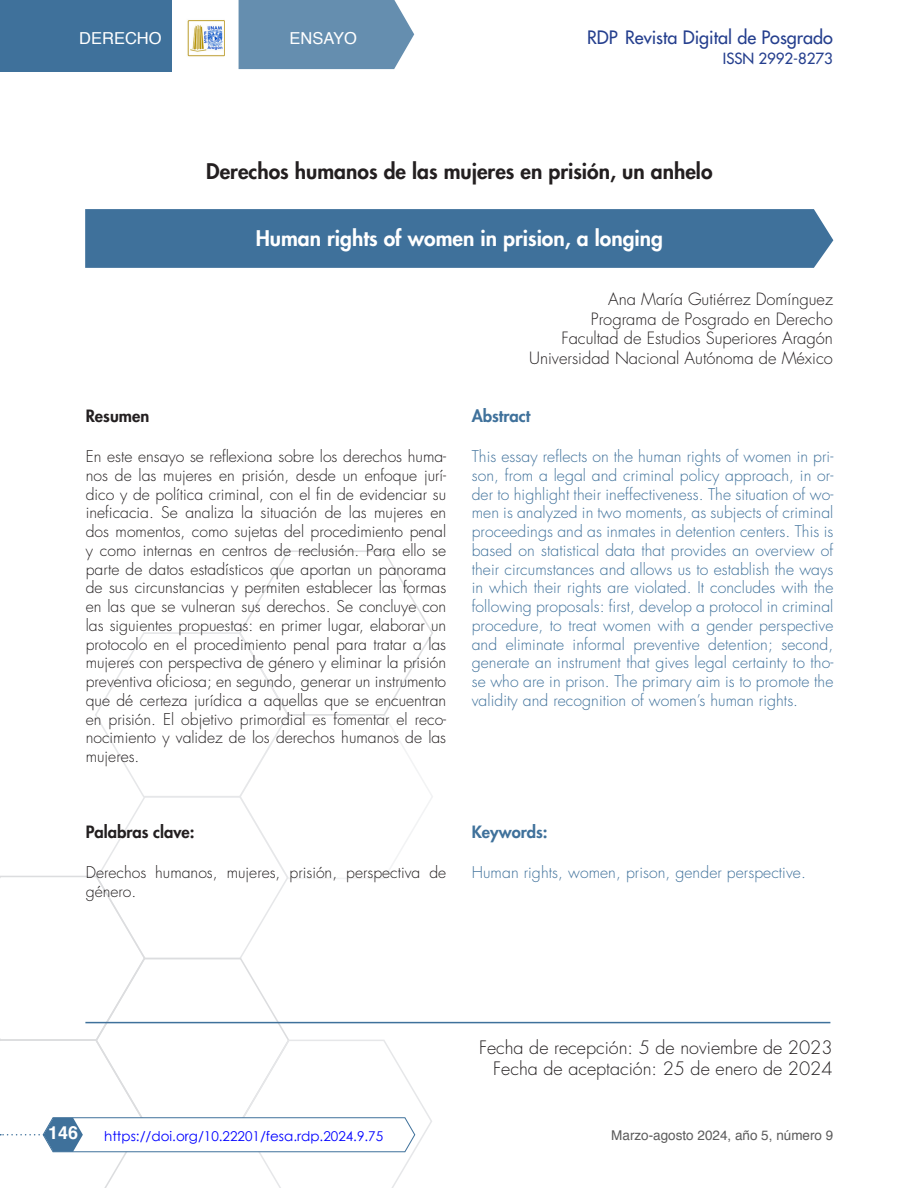
<style>
.page{position:relative;width:918px;height:1188px;background:#fff}
.page>*{position:absolute;margin:0;border:0;box-sizing:border-box;transform-origin:0 0}
.T1_RESUMEN{font:800 21px "Futura Std";color:#231f20}
.T2_RESUMEN{font:800 21px "Futura Std";color:#fff}
.Fecha_Resumen{font:300 18px/21.6px "Futura Std";color:#231f20;text-align:right}
.t1{font:500 18px "Futura Std";color:#253f8e}
.t2{font:700 18px "Helvetica";color:#fff}
.Autores_Resumen{font:300 16.5px/19.5px "Futura Std";color:#231f20;text-align:right}
.Palabras_claves{font:800 16.5px "Futura Std";color:#3f719b}
.T3_Resumen_Abstract{font:800 16.5px "Futura Std";color:#231f20}
.t3{font:16.5px "Helvetica";color:#fff}
.Autores_Resumen-2{font:800 16.5px "Futura Std";color:#231f20}
.cpo_texto_1er_parraf{font:300 15.75px/18.8px "Futura Std";color:#231f20;text-align:justify}
.cpo_texto_1er_parraf-2{font:300 15.75px/18.8px "Futura Std";letter-spacing:.005em;color:#3f719b;text-align:justify}
.t4{font:500 15px "Futura Std";color:#253f8e}
.t5{font:13.5px "Century Gothic";color:#00f}
.t6{font:13.5px "Helvetica";color:#5c5c5c}
</style>
<div class="page">
<div style="left:239px;top:0;width:175px;height:69px;background:#658eaf"></div>
<div style="left:0;top:0;width:172px;height:71px;background:#3f719b"></div>
<img style="left:187px;top:20px;width:38px;height:37px">
<hr style="left:85px;top:1022px;width:745px;height:1px;background:#3f719b">
<div style="left:85px;top:209px;width:748px;height:59px;background:#3f719b"></div>
<svg style="left:0;top:550px;width:434px;height:638px"></svg>
<p class="t3" style="left:79px;top:25px;width:84px">DERECHO</p>
<p class="t3" style="left:290px;top:25px;width:69px">ENSAYO</p>
<p class="t1" style="left:587px;top:26px;width:247px">RDP Revista Digital de Posgrado</p>
<p class="t4" style="left:723px;top:49px;width:112px">ISSN 2992-8273</p>
<p class="T1_RESUMEN" style="left:206px;top:158px;width:508px">Derechos humanos de las mujeres en prisión, un anhelo</p>
<p class="T2_RESUMEN" style="left:256px;top:225px;width:409px">Human rights of women in prision, a longing</p>
<p class="Autores_Resumen-2" style="left:86px;top:406px;width:65px">Resumen</p>
<p class="cpo_texto_1er_parraf" style="left:86px;top:448px;width:362px">En este ensayo se reflexiona sobre los derechos huma&shy;nos de las mujeres en prisión, desde un enfoque jurí&shy;dico y de política criminal, con el fin de evidenciar su ineficacia. Se analiza la situación de las mujeres en dos momentos, como sujetas del procedimiento penal y como internas en centros de reclusión. Para ello se parte de datos estadísticos que aportan un panorama de sus circunstancias y permiten establecer las formas en las que se vulneran sus derechos. Se concluye con las siguientes propuestas: en primer lugar, elaborar un protocolo en el procedimiento penal para tratar a las mujeres con perspectiva de género y eliminar la prisión preventiva oficiosa; en segundo, generar un instrumento que dé certeza jurídica a aquellas que se encuentran en prisión. El objetivo primordial es fomentar el reco&shy;nocimiento y validez de los derechos humanos de las mujeres.</p>
<p class="T3_Resumen_Abstract" style="left:86px;top:822px;width:110px">Palabras clave:</p>
<p class="cpo_texto_1er_parraf" style="left:86px;top:864px;width:362px">Derechos humanos, mujeres, prisión, perspectiva de género.</p>
<p class="Autores_Resumen" style="left:529px;top:290px;width:305px">Ana María Gutiérrez Domínguez<br>Programa de Posgrado en Derecho<br>Facultad de Estudios Superiores Aragón Universidad Nacional Autónoma de México</p>
<p class="Palabras_claves" style="left:472px;top:406px;width:60px">Abstract</p>
<p class="cpo_texto_1er_parraf-2" style="left:472px;top:448px;width:363px">This essay reflects on the human rights of women in pri&shy;son, from a legal and criminal policy approach, in or&shy;der to highlight their ineffectiveness. The situation of wo&shy;men is analyzed in two moments, as subjects of criminal proceedings and as inmates in detention centers. This is based on statistical data that provides an overview of their circumstances and allows us to establish the ways in which their rights are violated. It concludes with the following proposals: first, develop a protocol in criminal procedure, to treat women with a gender perspective and eliminate informal preventive detention; second, generate an instrument that gives legal certainty to tho&shy;se who are in prison. The primary aim is to promote the validity and recognition of women’s human rights.</p>
<p class="Palabras_claves" style="left:472px;top:822px;width:77px">Keywords:</p>
<p class="cpo_texto_1er_parraf-2" style="left:472px;top:863px;width:336px">Human rights, women, prison, gender perspective.</p>
<p class="Fecha_Resumen" style="left:479px;top:1037px;width:355px">Fecha de recepción: 5 de noviembre de 2023<br>Fecha de aceptación: 25 de enero de 2024</p>
<p class="t2" style="left:48px;top:1119px;width:32px">146</p>
<p class="t5" style="left:104px;top:1126px;width:281px">https://doi.org/10.22201/fesa.rdp.2024.9.75</p>
<p class="t6" style="left:611px;top:1124px;width:224px">Marzo-agosto 2024, año 5, número 9</p>
</div>
